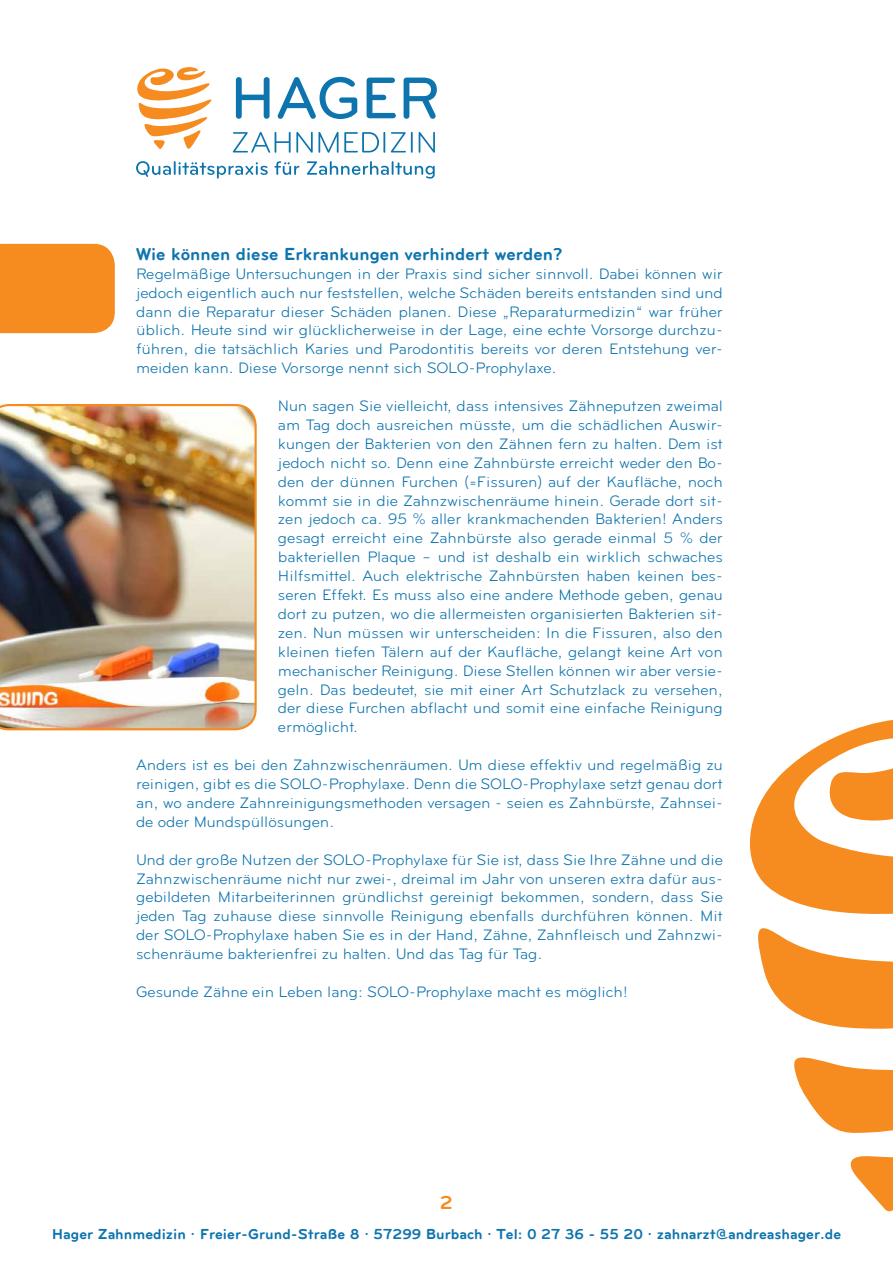
<style>
.page{position:relative;width:893px;height:1263px;background:#fff}
.page>*{position:absolute;margin:0;border:0;box-sizing:border-box;transform-origin:0 0}
.t1{font:700 19.65px "Bryant";color:#f68b1f}
.t2{font:700 18px "Bryant";color:#0e74ae}
.t3{font:15.75px/18.9px "Bryant";color:#0e74ae;text-align:justify}
.t4{font:700 15px "Bryant";color:#0e74ae}
</style>
<div class="page">
<div style="left:0;top:244px;width:115px;height:89px;background:#f68b1f"></div>
<svg style="left:233px;top:132px;width:146px;height:21px"></svg>
<hr style="left:383px;top:132px;width:2px;height:21px;background:#0e74ae">
<svg style="left:391px;top:132px;width:15px;height:20px"></svg>
<hr style="left:411px;top:132px;width:2px;height:21px;background:#0e74ae">
<svg style="left:419px;top:132px;width:16px;height:21px"></svg>
<svg style="left:236px;top:77px;width:34px;height:42px"></svg>
<svg style="left:278px;top:77px;width:79px;height:42px"></svg>
<svg style="left:367px;top:78px;width:29px;height:40px"></svg>
<svg style="left:404px;top:78px;width:33px;height:41px"></svg>
<svg style="left:136px;top:161px;width:132px;height:18px"></svg>
<svg style="left:274px;top:161px;width:25px;height:14px"></svg>
<svg style="left:307px;top:161px;width:128px;height:18px"></svg>
<svg style="left:137px;top:67px;width:75px;height:82px"></svg>
<svg style="left:850px;top:1156px;width:43px;height:56px"></svg>
<svg style="left:749px;top:720px;width:144px;height:413px"></svg>
<img style="left:0;top:404px;width:257px;height:326px">
<p class="t2" style="left:136px;top:244px;width:428px">Wie können diese Erkrankungen verhindert werden?</p>
<p class="t3" style="left:136px;top:264px;width:588px">Regelmäßige Untersuchungen in der Praxis sind sicher sinnvoll. Dabei können wir jedoch eigentlich auch nur feststellen, welche Schäden bereits entstanden sind und dann die Reparatur dieser Schäden planen. Diese „Reparaturmedizin“ war früher üblich. Heute sind wir glücklicherweise in der Lage, eine echte Vorsorge durchzu&shy;führen, die tatsächlich Karies und Parodontitis bereits vor deren Entstehung ver&shy;meiden kann. Diese Vorsorge nennt sich SOLO-Prophylaxe.</p>
<p class="t3" style="left:278px;top:396px;width:446px">Nun sagen Sie vielleicht, dass intensives Zähneputzen zweimal am Tag doch ausreichen müsste, um die schädlichen Auswir&shy;kungen der Bakterien von den Zähnen fern zu halten. Dem ist jedoch nicht so. Denn eine Zahnbürste erreicht weder den Bo&shy;den der dünnen Furchen (=Fissuren) auf der Kaufläche, noch kommt sie in die Zahnzwischenräume hinein. Gerade dort sit&shy;zen jedoch ca. 95 % aller krankmachenden Bakterien! Anders gesagt erreicht eine Zahnbürste also gerade einmal 5 % der bakteriellen Plaque – und ist deshalb ein wirklich schwaches Hilfsmittel. Auch elektrische Zahnbürsten haben keinen bes&shy;seren Effekt. Es muss also eine andere Methode geben, genau dort zu putzen, wo die allermeisten organisierten Bakterien sit&shy;zen. Nun müssen wir unterscheiden: In die Fissuren, also den kleinen tiefen Tälern auf der Kaufläche, gelangt keine Art von mechanischer Reinigung. Diese Stellen können wir aber versie&shy;geln. Das bedeutet, sie mit einer Art Schutzlack zu versehen, der diese Furchen abflacht und somit eine einfache Reinigung ermöglicht.</p>
<p class="t3" style="left:136px;top:755px;width:588px">Anders ist es bei den Zahnzwischenräumen. Um diese effektiv und regelmäßig zu reinigen, gibt es die SOLO-Prophylaxe. Denn die SOLO-Prophylaxe setzt genau dort an, wo andere Zahnreinigungsmethoden versagen - seien es Zahnbürste, Zahnsei&shy;de oder Mundspüllösungen.</p>
<p class="t3" style="left:136px;top:850px;width:588px">Und der große Nutzen der SOLO-Prophylaxe für Sie ist, dass Sie Ihre Zähne und die Zahnzwischenräume nicht nur zwei-, dreimal im Jahr von unseren extra dafür aus&shy;gebildeten Mitarbeiterinnen gründlichst gereinigt bekommen, sondern, dass Sie jeden Tag zuhause diese sinnvolle Reinigung ebenfalls durchführen können. Mit der SOLO-Prophylaxe haben Sie es in der Hand, Zähne, Zahnfleisch und Zahnzwi&shy;schenräume bakterienfrei zu halten. Und das Tag für Tag.</p>
<p class="t3" style="left:136px;top:982px;width:493px">Gesunde Zähne ein Leben lang: SOLO-Prophylaxe macht es möglich!</p>
<p class="t1" style="left:440px;top:1191px;width:15px">2</p>
<p class="t4" style="left:52px;top:1226px;width:791px">Hager Zahnmedizin · Freier-Grund-Straße 8 · 57299 Burbach · Tel: 0 27 36 - 55 20 · zahnarzt@andreashager.de</p>
</div>
